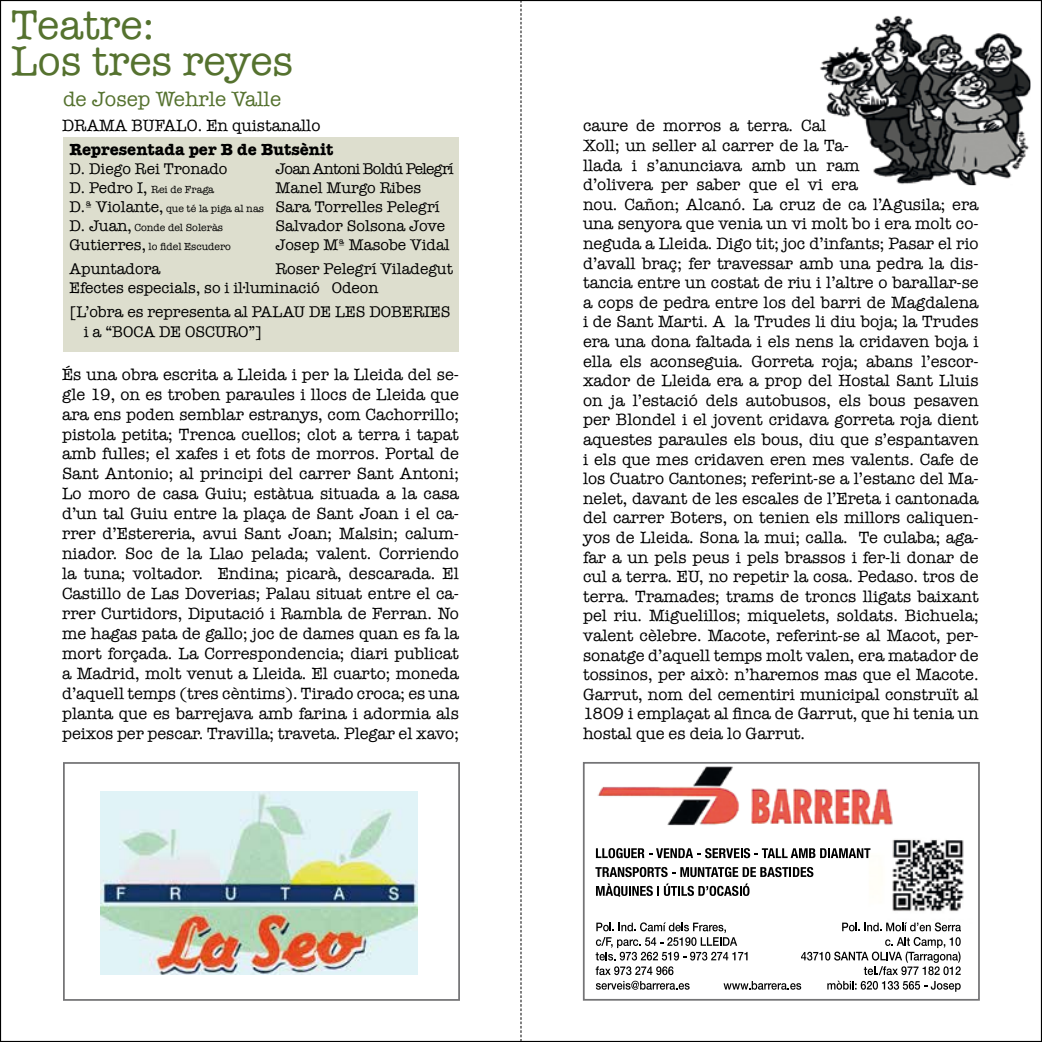
<style>
.page{position:relative;width:1042px;height:1042px;background:#fff}
.page>*{position:absolute;margin:0;border:0;box-sizing:border-box;transform-origin:0 0}
.t1{font:42px/36.4px "American Typewriter";color:#55722f}
.t2{font:21px "American Typewriter";color:#55722f}
.t3{font:16.62px/19.6px "American Typewriter";color:#000;text-align:justify}
.t4{font:700 16.62px "American Typewriter";color:#000}
.t5{font:15.75px/18.9px "American Typewriter";color:#000}
.t6{font:15.75px "American Typewriter";letter-spacing:-.05em;color:#000}
.t7{font:10.5px "American Typewriter";color:#000}
.s1{font-size:15.75px}
.s2{font-size:10.5px}
</style>
<div class="page">
<div style="left:63px;top:137px;width:395px;height:214px;background:#dddece"></div>
<img style="left:101px;top:791px;width:316px;height:183px">
<div style="left:63px;top:762px;width:397px;height:239px;border:2px solid #747476"></div>
<img style="left:820px;top:16px;width:210px;height:169px">
<img style="left:595px;top:766px;width:369px;height:145px">
<div style="left:583px;top:762px;width:397px;height:238px;border:2px solid #747476"></div>
<svg style="left:596px;top:848px;width:274px;height:10px"></svg>
<svg style="left:595px;top:867px;width:218px;height:10px"></svg>
<svg style="left:596px;top:883px;width:153px;height:14px"></svg>
<svg style="left:595px;top:922px;width:366px;height:70px"></svg>
<svg style="left:520px;top:0;width:1px;height:1042px"></svg>
<h1 class="t1" style="left:11px;top:5px;width:283px">Teatre:<br>Los tres reyes</h1>
<p class="t2" style="left:63px;top:83px;width:220px">de Josep Wehrle Valle</p>
<p class="t3" style="left:62px;top:115px;width:260px">DRAMA BUFALO. En quistanallo</p>
<p class="t4" style="left:69px;top:136px;width:265px">Representada per B de Butsènit</p>
<p class="t5" style="left:69px;top:159px;width:159px">D. Diego Rei Tronado</p>
<p class="t6" style="left:276px;top:157px;width:180px">Joan Antoni Boldú Pelegrí</p>
<p class="t7" style="left:69px;top:182px;width:146px"><span class="s1">D. Pedro I,</span> Rei de Fraga</p>
<p class="t5" style="left:69px;top:178px;width:372px;text-indent:206px">Manel Murgo Ribes<br>D.ª Violante, <span class="s2">que té la piga al nas</span> Sara Torrelles Pelegrí</p>
<p class="t7" style="left:69px;top:220px;width:155px"><span class="s1">D. Juan,</span> Conde del Soleràs</p>
<p class="t5" style="left:276px;top:216px;width:171px">Salvador Solsona Jove</p>
<p class="t7" style="left:69px;top:238px;width:163px"><span class="s1">Gutierres,</span> lo fidel Escudero</p>
<p class="t5" style="left:276px;top:235px;width:176px">Josep Mª Masobe Vidal</p>
<p class="t5" style="left:69px;top:259px;width:92px">Apuntadora</p>
<p class="t5" style="left:69px;top:259px;width:385px;text-indent:206px">Roser Pelegrí Viladegut<br>Efectes especials, so i il·luminació Odeon</p>
<p class="t5" style="left:84px;top:301px;width:368px;line-height:19.9px;text-indent:-14px">[L’obra es representa al PALAU DE LES DOBERIES i a “BOCA DE OSCURO”]</p>
<p class="t3" style="left:62px;top:364px;width:398px">És una obra escrita a Lleida i per la Lleida del se&shy;gle 19, on es troben paraules i llocs de Lleida que ara ens poden semblar estranys, com Cachorrillo; pistola petita; Trenca cuellos; clot a terra i tapat amb fulles; el xafes i et fots de morros. Portal de Sant Antonio; al principi del carrer Sant Antoni; Lo moro de casa Guiu; estàtua situada a la casa d’un tal Guiu entre la plaça de Sant Joan i el ca&shy;rrer d’Estereria, avui Sant Joan; Malsin; calum&shy;niador. Soc de la Llao pelada; valent. Corriendo la tuna; voltador. Endina; picarà, descarada. El Castillo de Las Doverias; Palau situat entre el ca&shy;rrer Curtidors, Diputació i Rambla de Ferran. No me hagas pata de gallo; joc de dames quan es fa la mort forçada. La Correspondencia; diari publicat a Madrid, molt venut a Lleida. El cuarto; moneda d’aquell temps (tres cèntims). Tirado croca; es una planta que es barrejava amb farina i adormia als peixos per pescar. Travilla; traveta. Plegar el xavo;</p>
<p class="t3" style="left:583px;top:115px;width:397px;text-align:left">caure de morros a terra. Cal<br>Xoll; un seller al carrer de la Ta-<br>llada i s’anunciava amb un ram<br>d’olivera per saber que el vi era<br>nou. Cañon; Alcanó. La cruz de ca l’Agusila; era una senyora que venia un vi molt bo i era molt co&shy;neguda a Lleida. Digo tit; joc d’infants; Pasar el rio d’avall braç; fer travessar amb una pedra la dis&shy;tancia entre un costat de riu i l’altre o barallar-se a cops de pedra entre los del barri de Magdalena i de Sant Marti. A la Trudes li diu boja; la Trudes era una dona faltada i els nens la cridaven boja i ella els aconseguia. Gorreta roja; abans l’escor&shy;xador de Lleida era a prop del Hostal Sant Lluis on ja l’estació dels autobusos, els bous pesaven per Blondel i el jovent cridava gorreta roja dient aquestes paraules els bous, diu que s’espantaven i els que mes cridaven eren mes valents. Cafe de los Cuatro Cantones; referint-se a l’estanc del Ma&shy;nelet, davant de les escales de l’Ereta i cantonada del carrer Boters, on tenien els millors caliquen&shy;yos de Lleida. Sona la mui; calla. Te culaba; aga&shy;far a un pels peus i pels brassos i fer-li donar de cul a terra. EU, no repetir la cosa. Pedaso. tros de terra. Tramades; trams de troncs lligats baixant pel riu. Miguelillos; miquelets, soldats. Bichuela; valent cèlebre. Macote, referint-se al Macot, per&shy;sonatge d’aquell temps molt valen, era matador de tossinos, per això: n’haremos mas que el Macote.<br>Garrut, nom del cementiri municipal construït al 1809 i emplaçat al finca de Garrut, que hi tenia un hostal que es deia lo Garrut.</p>
</div>
